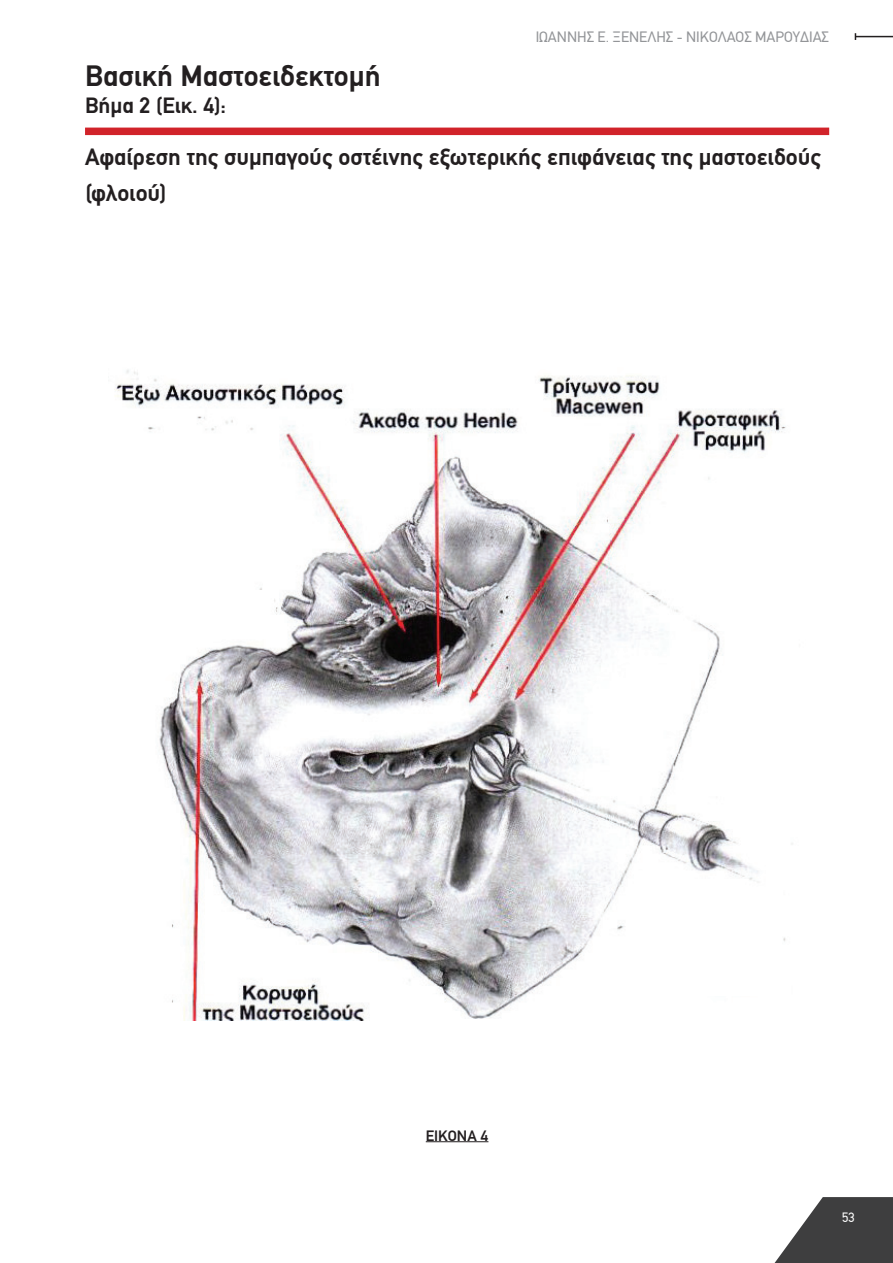
<style>
.page{position:relative;width:893px;height:1263px;background:#fff}
.page>*{position:absolute;margin:0;border:0;box-sizing:border-box;transform-origin:0 0}
.t1{font:700 30px "PF Din Text";color:#231f20}
.t2{font:700 24px/36px "PF Din Text";color:#231f20}
.t3{font:700 22.5px "PF Din Text";color:#231f20}
.t4{font:15px "PF Din Text";color:#939598}
.t5{font:500 15px "PF Din Text Pro";color:#231f20}
.t6{font:13.5px "PF Din Text";color:#fff}
</style>
<div class="page">
<svg style="left:774px;top:1197px;width:119px;height:66px"></svg>
<hr style="left:855px;top:36px;width:38px;height:1px;background:#231f20">
<img style="left:115px;top:370px;width:678px;height:650px">
<div style="left:85px;top:128px;width:744px;height:7px;background:#d1232a"></div>
<hr style="left:426px;top:1141px;width:62px;height:1px;background:#231f20">
<div style="left:695px;top:967px;width:95px;height:29px;background:#fff"></div>
<p class="t1" style="left:85px;top:58px;width:297px">Βασική Μαστοειδεκτομή</p>
<p class="t3" style="left:85px;top:92px;width:143px">Βήμα 2 (Εικ. 4):</p>
<p class="t4" style="left:536px;top:28px;width:295px">ΙΩΆΝΝΗΣ Ε. ΞΕΝΈΛΗΣ - ΝΙΚΌΛΑΟΣ ΜΑΡΟΥΔΙΆΣ</p>
<p class="t2" style="left:85px;top:139px;width:737px">Αφαίρεση της συμπαγούς οστέινης εξωτερικής επιφάνειας της μαστοειδούς (φλοιού)</p>
<p class="t5" style="left:426px;top:1126px;width:64px">ΕΙΚΟΝΑ 4</p>
<p class="t6" style="left:842px;top:1209px;width:14px">53</p>
</div>
